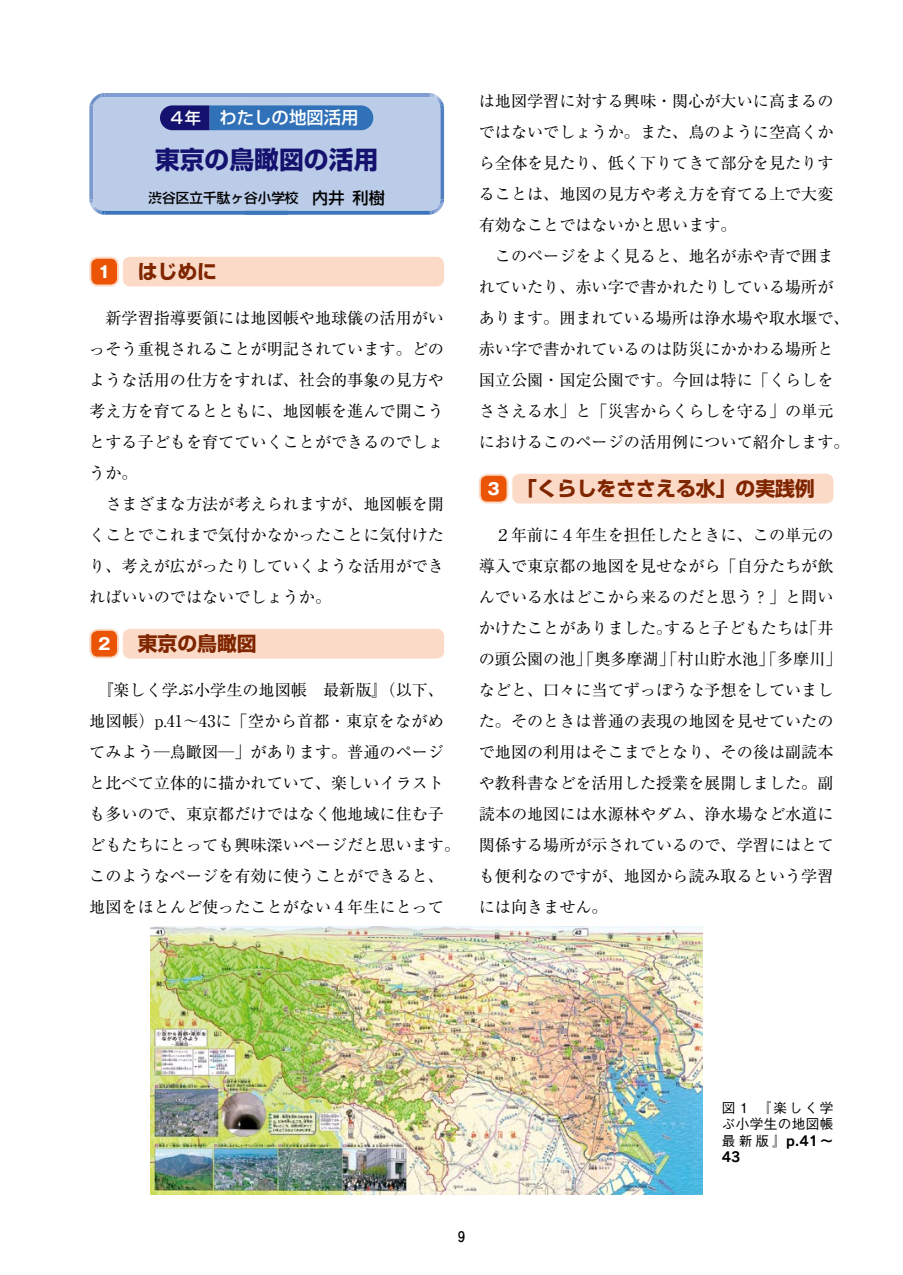
<style>
.page{position:relative;width:903px;height:1275px;background:#fff}
.page>*{position:absolute;margin:0;border:0;box-sizing:border-box;transform-origin:0 0}
.t1{font:700 24.85px "Shin Go Pro";color:#14126e}
.t2{font:700 19.78px "Shin Go Pro";color:#7f2500}
.t3{font:500 17.32px "Shin Go Pro";color:#fff}
.t4{font:16.1px/31px "Ryumin Pro";color:#000}
.t5{font:700 16.1px "Gothic MB101 Pro";color:#fff}
.t6{font:500 13.65px "Shin Go Pro";color:#000}
.t7{font:500 13.65px/16.1px "Gothic BBB Pro";letter-spacing:.025em;color:#000}
.t8{font:13.65px/16.1px "Rodin Pro B";color:#000}
.s1{font-size:16.1px}
.s2{font-family:"Gothic MB101 Pro";font-size:16.1px;color:#fff}
.s3{font-family:"Gothic BBB Pro";font-weight:500}
</style>
<div class="page">
<div style="left:90px;top:258px;width:28px;height:27px;background:#ea5404;border-radius:7px"></div>
<div style="left:89px;top:257px;width:30px;height:29px;border:2px solid #fbdac8;border-radius:7px"></div>
<div style="left:123px;top:257px;width:321px;height:29px;background:#fbdac8;border-radius:7px"></div>
<div style="left:90px;top:630px;width:28px;height:28px;background:#ea5404;border-radius:7px"></div>
<div style="left:89px;top:629px;width:30px;height:30px;border:2px solid #fbdac8;border-radius:7px"></div>
<div style="left:123px;top:629px;width:321px;height:30px;background:#fbdac8;border-radius:7px"></div>
<div style="left:480px;top:475px;width:27px;height:28px;background:#ea5404;border-radius:7px"></div>
<div style="left:479px;top:474px;width:29px;height:30px;border:2px solid #fbdac8;border-radius:7px"></div>
<div style="left:512px;top:474px;width:321px;height:30px;background:#fbdac8;border-radius:7px"></div>
<svg style="left:89px;top:93px;width:355px;height:122px;background:#a4badf"></svg>
<img style="left:151px;top:926px;width:551px;height:268px">
<p class="t3" style="left:169px;top:104px;width:191px"><span class="s1">４年</span> わたしの地図活用</p>
<h1 class="t1" style="left:155px;top:140px;width:225px">東京の鳥瞰図の活用</h1>
<p class="t6" style="left:149px;top:187px;width:238px">渋谷区立千駄ヶ谷小学校　<span class="s1">内井 利樹</span></p>
<p class="t5" style="left:98px;top:258px;width:14px">1</p>
<p class="t2" style="left:138px;top:256px;width:81px">はじめに</p>
<p class="t4" style="left:89px;top:302px;width:356px">　新学習指導要領には地図帳や地球儀の活用がいっそう重視されることが明記されています。どのような活用の仕方をすれば、社会的事象の見方や考え方を育てるとともに、地図帳を進んで開こうとする子どもを育てていくことができるのでしょうか。<br>　さまざまな方法が考えられますが、地図帳を開くことでこれまで気付かなかったことに気付けたり、考えが広がったりしていくような活用ができればいいのではないでしょうか。</p>
<p class="t5" style="left:98px;top:630px;width:14px">2</p>
<p class="t2" style="left:138px;top:628px;width:121px">東京の鳥瞰図</p>
<p class="t4" style="left:89px;top:674px;width:372px">　『楽しく学ぶ小学生の地図帳　最新版』（以下、地図帳）p.41〜43に「空から首都・東京をながめてみよう─鳥瞰図─」があります。普通のページと比べて立体的に描かれていて、楽しいイラストも多いので、東京都だけではなく他地域に住む子どもたちにとっても興味深いページだと思います。このようなページを有効に使うことができると､<br>地図をほとんど使ったことがない４年生にとって</p>
<p class="t4" style="left:479px;top:85px;width:372px">は地図学習に対する興味・関心が大いに高まるのではないでしょうか。また、鳥のように空高くから全体を見たり、低く下りてきて部分を見たりすることは、地図の見方や考え方を育てる上で大変有効なことではないかと思います。<br>　このページをよく見ると､地名が赤や青で囲まれていたり、赤い字で書かれたりしている場所があります。囲まれている場所は浄水場や取水堰で、赤い字で書かれているのは防災にかかわる場所と国立公園・国定公園です。今回は特に「くらしをささえる水」と「災害からくらしを守る」の単元におけるこのページの活用例について紹介します。</p>
<p class="t2" style="left:487px;top:473px;width:329px"><span class="s2">3</span> 「くらしをささえる水」の実践例</p>
<p class="t4" style="left:479px;top:519px;width:364px">　２年前に４年生を担任したときに､この単元の導入で東京都の地図を見せながら「自分たちが飲んでいる水はどこから来るのだと思う？」と問いかけたことがありました。すると子どもたちは「井の頭公園の池」「奥多摩湖」「村山貯水池」「多摩川」などと､口々に当てずっぽうな予想をしていました。そのときは普通の表現の地図を見せていたので地図の利用はそこまでとなり､その後は副読本や教科書などを活用した授業を展開しました。副読本の地図には水源林やダム、浄水場など水道に関係する場所が示されているので、学習にはとても便利なのですが､地図から読み取るという学習には向きません。</p>
<p class="t7" style="left:722px;top:1098px;width:113px">図１　『楽しく学ぶ小学生の地図帳</p>
<p class="t8" style="left:722px;top:1132px;width:113px"><span class="s3">最新版』</span>p.41〜<br>43</p>
</div>
